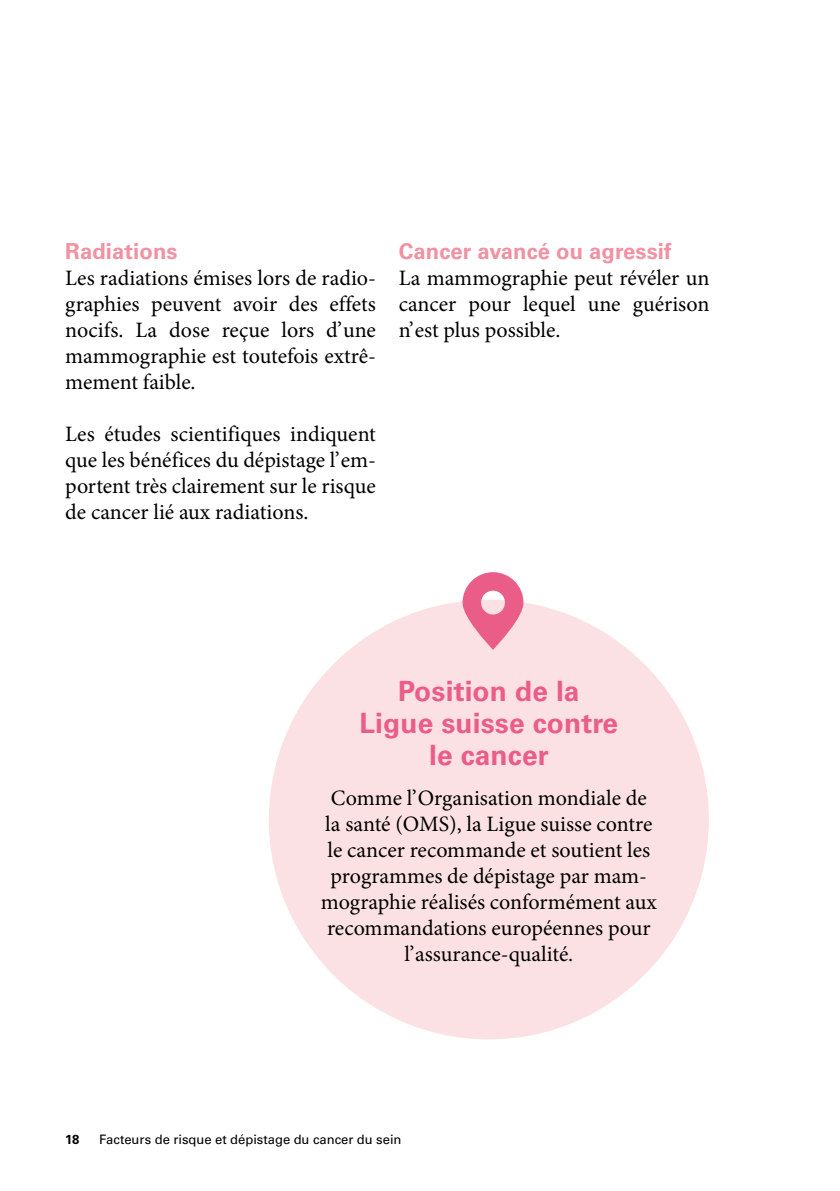
<style>
.page{position:relative;width:840px;height:1191px;background:#fff}
.page>*{position:absolute;margin:0;border:0;box-sizing:border-box;transform-origin:0 0}
.t1{font:700 28px/32px "Univers LT Std";letter-spacing:.005em;color:#eb5d89;text-align:center}
.t2{font:22px/26px "Minion Pro";color:#000;text-align:justify}
.t3{font:700 22px "Univers LT Std";letter-spacing:.005em;color:#f191a1}
.t4{font:13px "Univers LT Std";color:#000}
.t5{font:700 13px "Univers LT Std";color:#000}
</style>
<div class="page">
<div style="left:269px;top:600px;width:439px;height:439px;background:#fce1e4;border-radius:50%"></div>
<svg style="left:462px;top:572px;width:61px;height:78px"></svg>
<p class="t3" style="left:65px;top:238px;width:114px">Radiations</p>
<p class="t2" style="left:65px;top:265px;width:312px">Les radiations émises lors de radio&shy;graphies peuvent avoir des effets nocifs. La dose reçue lors d’une mammographie est toutefois extrê&shy;mement faible.</p>
<p class="t2" style="left:65px;top:421px;width:312px">Les études scientifiques indiquent que les bénéfices du dépistage l’em&shy;portent très clairement sur le risque de cancer lié aux radiations.</p>
<p class="t3" style="left:398px;top:238px;width:274px">Cancer avancé ou agressif</p>
<p class="t2" style="left:398px;top:265px;width:312px">La mammographie peut révéler un cancer pour lequel une guérison n’est plus possible.</p>
<p class="t1" style="left:359px;top:675px;width:260px">Position de la<br>Ligue suisse contre le cancer</p>
<p class="t2" style="left:320px;top:785px;width:337px;text-align:center">Comme l’Organisation mondiale de la santé (OMS), la Ligue suisse contre le cancer recommande et soutient les programmes de dépistage par mam&shy;mographie réalisés conformément aux recommandations européennes pour l’assurance-qualité.</p>
<p class="t5" style="left:65px;top:1132px;width:16px">18</p>
<p class="t4" style="left:99px;top:1132px;width:303px">Facteurs de risque et dépistage du cancer du sein</p>
</div>
